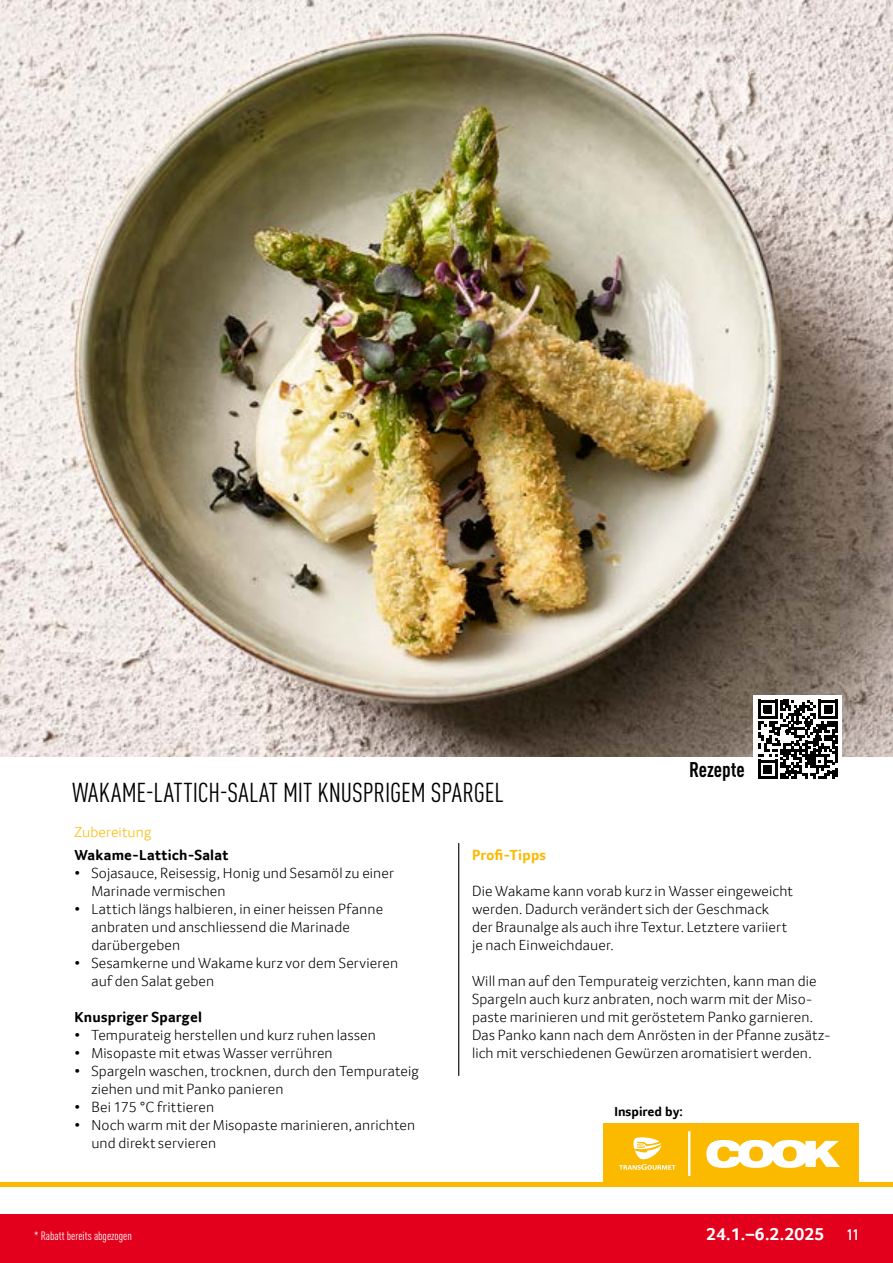
<style>
.page{position:relative;width:893px;height:1263px;background:#fff}
.page>*{position:absolute;margin:0;border:0;box-sizing:border-box;transform-origin:0 0}
.Titel_Redaktion{font:condensed 27px "DIN Pro";letter-spacing:-.005em;color:#000}
.Titel_Redaktion-2{font:700 condensed 21px "DIN Pro";color:#000}
.t1{font:700 18px "Transgourmet";letter-spacing:.01em;color:#fff}
.Fliesstext_Redaktion{font:300 15px/18px "Transgourmet";letter-spacing:.01em;color:#000}
.Fliesstext_Redaktion-2{font:700 15px "Transgourmet";letter-spacing:.015em;color:#000}
.Fliesstext_Redaktion-3{font:700 15px "Transgourmet";letter-spacing:.01em;color:#fbb900}
.Fliesstext_Redaktion-4{font:300 15px "Transgourmet";letter-spacing:.005em;color:#fbb900}
.t2{font:700 condensed 15px "DINOT";color:#fff}
.t3{font:700 13.5px "Transgourmet";color:#000}
.t4{font:condensed 12px "DINOT";color:#fff}
</style>
<div class="page">
<div style="left:0;top:1214px;width:893px;height:49px;background:#e3001d"></div>
<img style="left:0;top:0;width:893px;height:757px">
<div style="left:604px;top:1123px;width:255px;height:63px;background:#fbb900"></div>
<svg style="left:619px;top:1137px;width:56px;height:33px"></svg>
<svg style="left:706px;top:1140px;width:134px;height:28px"></svg>
<hr style="left:688px;top:1131px;width:2px;height:45px;background:#fff">
<hr style="left:0;top:1182px;width:893px;height:4px;background:#fbb900">
<hr style="left:458px;top:843px;width:1px;height:233px;background:#000">
<div style="left:754px;top:695px;width:88px;height:88px;background:#fff"></div>
<svg style="left:758px;top:700px;width:79px;height:79px"></svg>
<p class="Titel_Redaktion" style="left:72px;top:773px;width:433px">WAKAME-LATTICH-SALAT MIT KNUSPRIGEM SPARGEL</p>
<p class="Fliesstext_Redaktion-4" style="left:74px;top:824px;width:79px">Zubereitung</p>
<p class="Titel_Redaktion-2" style="left:689px;top:754px;width:57px">Rezepte</p>
<p class="Fliesstext_Redaktion-2" style="left:74px;top:846px;width:156px">Wakame-Lattich-Salat</p>
<p class="Fliesstext_Redaktion" style="left:91px;top:863px;width:304px;text-indent:-17px">• Sojasauce, Reisessig, Honig und Sesamöl zu einer<br>Marinade vermischen</p>
<p class="Fliesstext_Redaktion" style="left:91px;top:899px;width:293px;text-indent:-17px">• Lattich längs halbieren, in einer heissen Pfanne anbraten und anschliessend die Marinade darübergeben</p>
<p class="Fliesstext_Redaktion" style="left:91px;top:953px;width:308px;text-indent:-17px">• Sesamkerne und Wakame kurz vor dem Servieren auf den Salat geben</p>
<p class="Fliesstext_Redaktion-2" style="left:74px;top:1008px;width:129px">Knuspriger Spargel</p>
<p class="Fliesstext_Redaktion" style="left:74px;top:1025px;width:303px">• Tempurateig herstellen und kurz ruhen lassen</p>
<p class="Fliesstext_Redaktion" style="left:74px;top:1043px;width:260px">• Misopaste mit etwas Wasser verrühren</p>
<p class="Fliesstext_Redaktion" style="left:91px;top:1061px;width:329px;text-indent:-17px">• Spargeln waschen, trocknen, durch den Tempurateig ziehen und mit Panko panieren</p>
<p class="Fliesstext_Redaktion" style="left:74px;top:1097px;width:141px">• Bei 175 °C frittieren</p>
<p class="Fliesstext_Redaktion" style="left:91px;top:1115px;width:325px;text-indent:-17px">• Noch warm mit der Misopaste marinieren, anrichten und direkt servieren</p>
<p class="Fliesstext_Redaktion-3" style="left:472px;top:846px;width:76px">Profi-Tipps</p>
<p class="Fliesstext_Redaktion" style="left:472px;top:881px;width:322px">Die Wakame kann vorab kurz in Wasser eingeweicht werden. Dadurch verändert sich der Geschmack</p>
<p class="Fliesstext_Redaktion" style="left:472px;top:917px;width:317px">der Braunalge als auch ihre Textur. Letztere variiert</p>
<p class="Fliesstext_Redaktion" style="left:472px;top:935px;width:143px">je nach Einweichdauer.</p>
<p class="Fliesstext_Redaktion" style="left:472px;top:971px;width:346px">Will man auf den Tempurateig verzichten, kann man die<br>Spargeln auch kurz anbraten, noch warm mit der Miso-</p>
<p class="Fliesstext_Redaktion" style="left:472px;top:1007px;width:360px">paste marinieren und mit geröstetem Panko garnieren.<br>Das Panko kann nach dem Anrösten in der Pfanne zusätz&shy;lich mit verschiedenen Gewürzen aromatisiert werden.</p>
<p class="t3" style="left:614px;top:1103px;width:70px">Inspired by:</p>
<p class="t4" style="left:34px;top:1229px;width:99px">* Rabatt bereits abgezogen</p>
<p class="t1" style="left:706px;top:1224px;width:120px">24.1.–6.2.2025</p>
<p class="t2" style="left:847px;top:1226px;width:14px">11</p>
</div>
